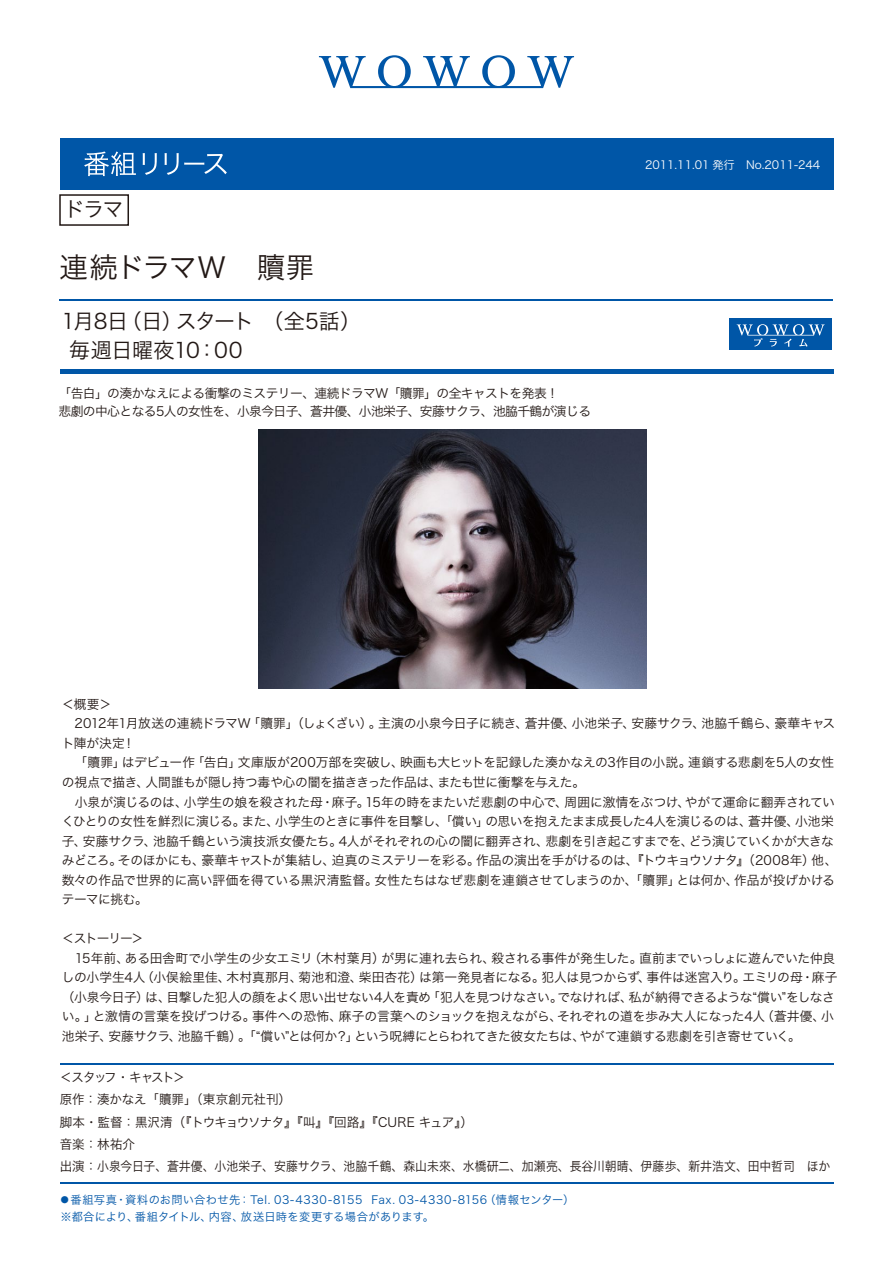
<style>
.page{position:relative;width:893px;height:1263px;background:#fff}
.page>*{position:absolute;margin:0;border:0;box-sizing:border-box;transform-origin:0 0}
.t1{font:28.5px "Hira Kaku Pro W3";letter-spacing:-.025em;color:#221815}
.t2{font:21px/28.5px "Hira Kaku Pro W3";letter-spacing:-.025em;color:#221815}
.t3{font:12.75px/19.5px "Hira Kaku Pro W3";letter-spacing:-.025em;color:#221815}
.t4{font:12.75px/22.2px "Hira Kaku Pro W3";letter-spacing:-.005em;color:#221815}
.t5{font:12.75px/18px "Hira Kaku Pro W3";letter-spacing:-.045em;color:#221815}
.t6{font:11.4px/16.8px "Hira Kaku Pro W3";letter-spacing:.03em;color:#0056a7}
.t7{font:11.25px "Hira Kaku Pro W3";color:#fff}
</style>
<div class="page">
<div style="left:60px;top:139px;width:773px;height:51px;background:#0056a7"></div>
<svg style="left:84px;top:151px;width:52px;height:25px"></svg>
<svg style="left:143px;top:153px;width:14px;height:22px"></svg>
<svg style="left:165px;top:153px;width:62px;height:22px"></svg>
<hr style="left:60px;top:1182px;width:774px;height:2px;background:#0056a7">
<svg style="left:319px;top:55px;width:255px;height:33px"></svg>
<div style="left:60px;top:369px;width:773px;height:5px;background:#0056a7"></div>
<hr style="left:60px;top:1063px;width:774px;height:2px;background:#0056a7">
<div style="left:59px;top:194px;width:70px;height:32px;border:2px solid #221815"></div>
<hr style="left:59px;top:300px;width:773px;height:1px;background:#0056a7">
<div style="left:729px;top:318px;width:103px;height:32px;background:#0056a7"></div>
<svg style="left:737px;top:324px;width:88px;height:23px"></svg>
<img style="left:258px;top:430px;width:388px;height:259px">
<h2 class="t2" style="left:64px;top:194px;width:61px">ドラマ</h2>
<h1 class="t1" style="left:60px;top:242px;width:256px">連続ドラマＷ　贖罪</h1>
<h2 class="t2" style="left:69px;top:305px;width:293px;text-indent:-8px">1月8日（日）スタート （全5話）毎週日曜夜10：00</h2>
<p class="t5" style="left:59px;top:383px;width:534px">「告白」の湊かなえによる衝撃のミステリー、連続ドラマW「贖罪」の全キャストを発表！<br>悲劇の中心となる5人の女性を、小泉今日子、蒼井優、小池栄子、安藤サクラ、池脇千鶴が演じる</p>
<p class="t7" style="left:645px;top:155px;width:177px">2011.11.01 発行　No.2011-244</p>
<p class="t3" style="left:62px;top:693px;width:777px">＜概要＞<br>　2012年1月放送の連続ドラマW「贖罪」（しょくざい）。主演の小泉今日子に続き、蒼井優、小池栄子、安藤サクラ、池脇千鶴ら、豪華キャスト陣が決定！　<br>　「贖罪」はデビュー作「告白」文庫版が200万部を突破し、映画も大ヒットを記録した湊かなえの3作目の小説。連鎖する悲劇を5人の女性の視点で描き、人間誰もが隠し持つ毒や心の闇を描ききった作品は、またも世に衝撃を与えた。<br>　小泉が演じるのは、小学生の娘を殺された母・麻子。15年の時をまたいだ悲劇の中心で、周囲に激情をぶつけ、やがて運命に翻弄されていくひとりの女性を鮮烈に演じる。また、小学生のときに事件を目撃し、「償い」の思いを抱えたまま成長した4人を演じるのは、蒼井優、小池栄子、安藤サクラ、池脇千鶴という演技派女優たち。4人がそれぞれの心の闇に翻弄され、悲劇を引き起こすまでを、どう演じていくかが大きなみどころ。そのほかにも、豪華キャストが集結し、迫真のミステリーを彩る。作品の演出を手がけるのは、『トウキョウソナタ』（2008年）他、数々の作品で世界的に高い評価を得ている黒沢清監督。女性たちはなぜ悲劇を連鎖させてしまうのか、「贖罪」とは何か、作品が投げかけるテーマに挑む。</p>
<p class="t3" style="left:62px;top:927px;width:777px">＜ストーリー＞<br>　15年前、ある田舎町で小学生の少女エミリ（木村葉月）が男に連れ去られ、殺される事件が発生した。直前までいっしょに遊んでいた仲良しの小学生4人（小俣絵里佳、木村真那月、菊池和澄、柴田杏花）は第一発見者になる。犯人は見つからず、事件は迷宮入り。エミリの母・麻子（小泉今日子）は、目撃した犯人の顔をよく思い出せない4人を責め「犯人を見つけなさい。でなければ、私が納得できるような“償い”をしなさい。」と激情の言葉を投げつける。事件への恐怖、麻子の言葉へのショックを抱えながら、それぞれの道を歩み大人になった4人（蒼井優、小池栄子、安藤サクラ、池脇千鶴）。「“償い”とは何か？」という呪縛にとらわれてきた彼女たちは、やがて連鎖する悲劇を引き寄せていく。</p>
<p class="t4" style="left:60px;top:1065px;width:772px">＜スタッフ・キャスト＞<br>原作：湊かなえ「贖罪」（東京創元社刊）　<br>脚本・監督：黒沢清（『トウキョウソナタ』『叫』『回路』『CURE キュア』）<br>音楽：林祐介　<br>出演：小泉今日子、蒼井優、小池栄子、安藤サクラ、池脇千鶴、森山未來、水橋研二、加瀬亮、長谷川朝晴、伊藤歩、新井浩文、田中哲司　ほか</p>
<p class="t6" style="left:59px;top:1191px;width:517px">●番組写真・資料のお問い合わせ先：Tel. 03-4330-8155 Fax. 03-4330-8156（情報センター）※都合により、番組タイトル、内容、放送日時を変更する場合があります。</p>
</div>
